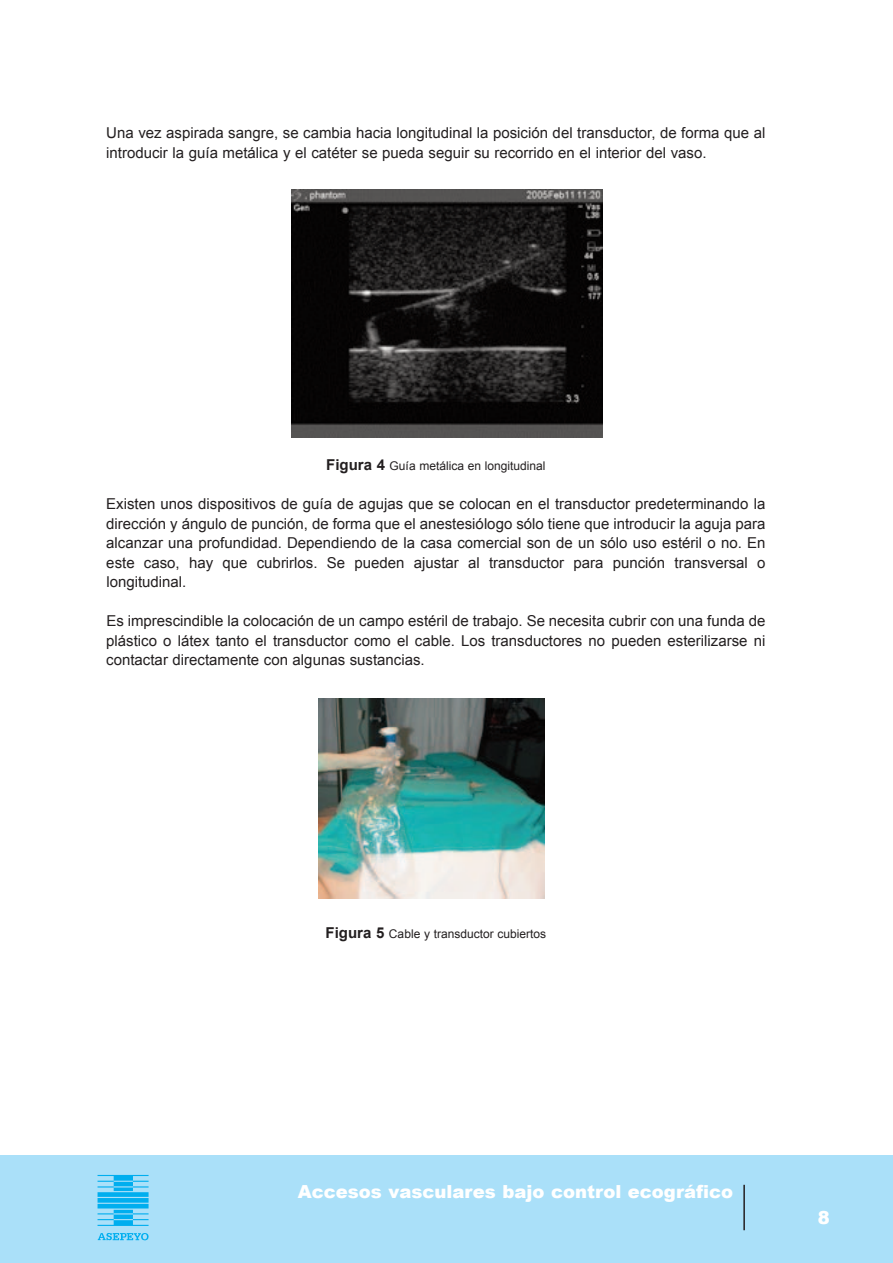
<style>
.page{position:relative;width:893px;height:1263px;background:#fff}
.page>*{position:absolute;margin:0;border:0;box-sizing:border-box;transform-origin:0 0}
.t1{font:900 18px "Arial";color:#fff}
.t2{font:15px/19.5px "Arial";color:#231f20;text-align:justify}
.t3{font:12px "Arial";color:#231f20}
.s1{font-weight:700;font-size:15px}
</style>
<div class="page">
<div style="left:0;top:1155px;width:893px;height:108px;background:#aae0f9"></div>
<svg style="left:98px;top:1233px;width:51px;height:7px"></svg>
<svg style="left:98px;top:1175px;width:51px;height:51px"></svg>
<hr style="left:743px;top:1185px;width:2px;height:45px;background:#231f20">
<img style="left:291px;top:190px;width:311px;height:248px">
<img style="left:318px;top:699px;width:226px;height:199px">
<p class="t2" style="left:106px;top:124px;width:661px">Una vez aspirada sangre, se cambia hacia longitudinal la posición del transductor, de forma que al introducir la guía metálica y el catéter se pueda seguir su recorrido en el interior del vaso.</p>
<p class="t3" style="left:326px;top:459px;width:221px"><span class="s1">Figura 4</span> Guía metálica en longitudinal</p>
<p class="t2" style="left:106px;top:494px;width:661px">Existen unos dispositivos de guía de agujas que se colocan en el transductor predeterminando la dirección y ángulo de punción, de forma que el anestesiólogo sólo tiene que introducir la aguja para alcanzar una profundidad. Dependiendo de la casa comercial son de un sólo uso estéril o no. En este caso, hay que cubrirlos. Se pueden ajustar al transductor para punción transversal o longitudinal.</p>
<p class="t2" style="left:106px;top:611px;width:661px">Es imprescindible la colocación de un campo estéril de trabajo. Se necesita cubrir con una funda de plástico o látex tanto el transductor como el cable. Los transductores no pueden esterilizarse ni contactar directamente con algunas sustancias.</p>
<p class="t3" style="left:326px;top:927px;width:222px"><span class="s1">Figura 5</span> Cable y transductor cubiertos</p>
<p class="t1" style="left:298px;top:1178px;width:437px">Accesos vasculares bajo control ecográfico</p>
<p class="t1" style="left:818px;top:1204px;width:14px">8</p>
</div>
